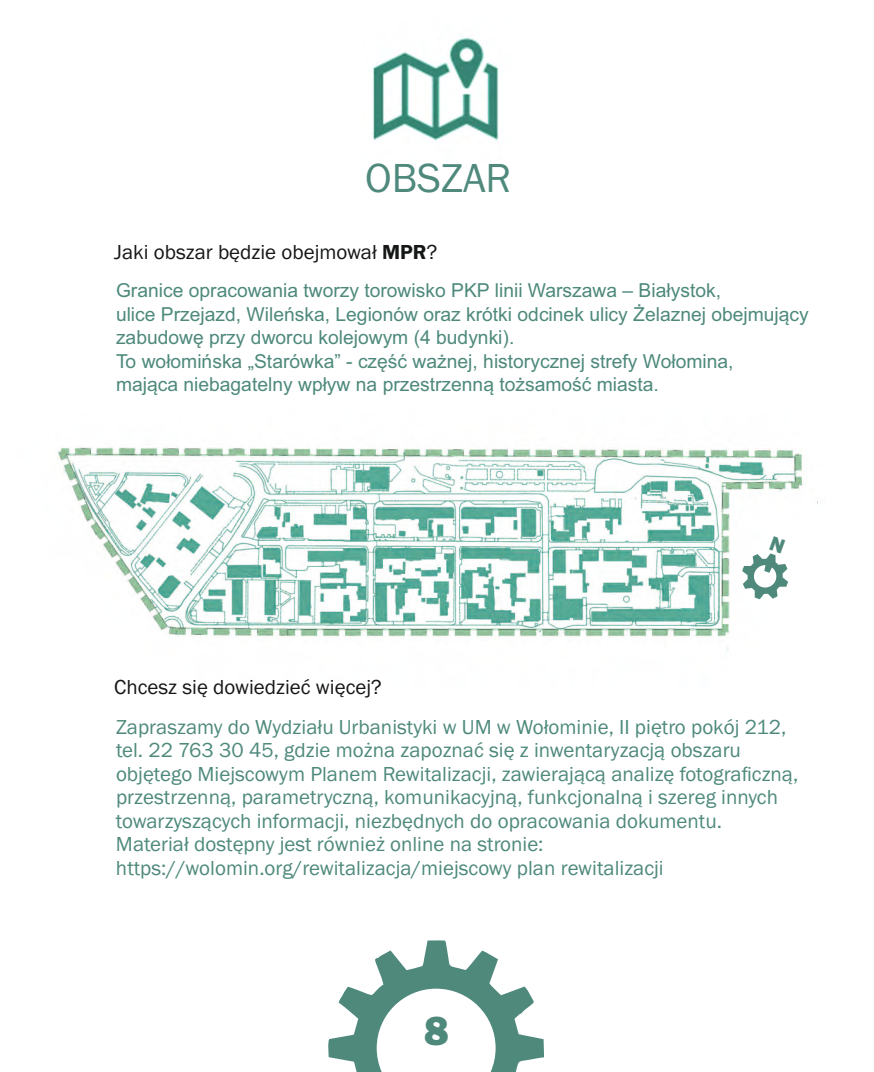
<style>
.page{position:relative;width:874px;height:1072px;background:#fff}
.page>*{position:absolute;margin:0;border:0;box-sizing:border-box;transform-origin:0 0}
.t1{font:42px "Franklin Gothic";color:#4e897c}
.t2{font:800 42px "Franklin Gothic";color:#4e897c}
.t3{font:21px/23.4px "Franklin Gothic";color:#4e897c}
.t4{font:21px "Franklin Gothic";color:#151616}
.t5{font:19.25px/23.4px "Arial";color:#4e897c}
.s1{font-weight:600}
</style>
<div class="page">
<svg style="left:328px;top:940px;width:216px;height:131px"></svg>
<img style="left:57px;top:447px;width:761px;height:204px">
<img style="left:373px;top:37px;width:126px;height:104px">
<svg style="left:741px;top:536px;width:46px;height:63px"></svg>
<h1 class="t1" style="left:365px;top:163px;width:147px">OBSZAR</h1>
<p class="t4" style="left:114px;top:244px;width:324px">Jaki obszar będzie obejmował <span class="s1">MPR</span>?</p>
<p class="t5" style="left:116px;top:280px;width:694px">Granice opracowania tworzy torowisko PKP linii Warszawa – Białystok,<br>ulice Przejazd, Wileńska, Legionów oraz krótki odcinek ulicy Żelaznej obejmujący zabudowę przy dworcu kolejowym (4 budynki).<br>To wołomińska „Starówka” - część ważnej, historycznej strefy Wołomina,<br>mająca niebagatelny wpływ na przestrzenną tożsamość miasta.</p>
<p class="t4" style="left:114px;top:679px;width:269px">Chcesz się dowiedzieć więcej?</p>
<p class="t3" style="left:116px;top:716px;width:683px">Zapraszamy do Wydziału Urbanistyki w UM w Wołominie, II piętro pokój 212, tel. 22 763 30 45, gdzie można zapoznać się z inwentaryzacją obszaru objętego Miejscowym Planem Rewitalizacji, zawierającą analizę fotograficzną, przestrzenną, parametryczną, komunikacyjną, funkcjonalną i szereg innych towarzyszących informacji, niezbędnych do opracowania dokumentu.<br>Materiał dostępny jest również online na stronie: https://wolomin.org/rewitalizacja/miejscowy plan rewitalizacji</p>
<h1 class="t2" style="left:424px;top:1015px;width:26px">8</h1>
</div>
